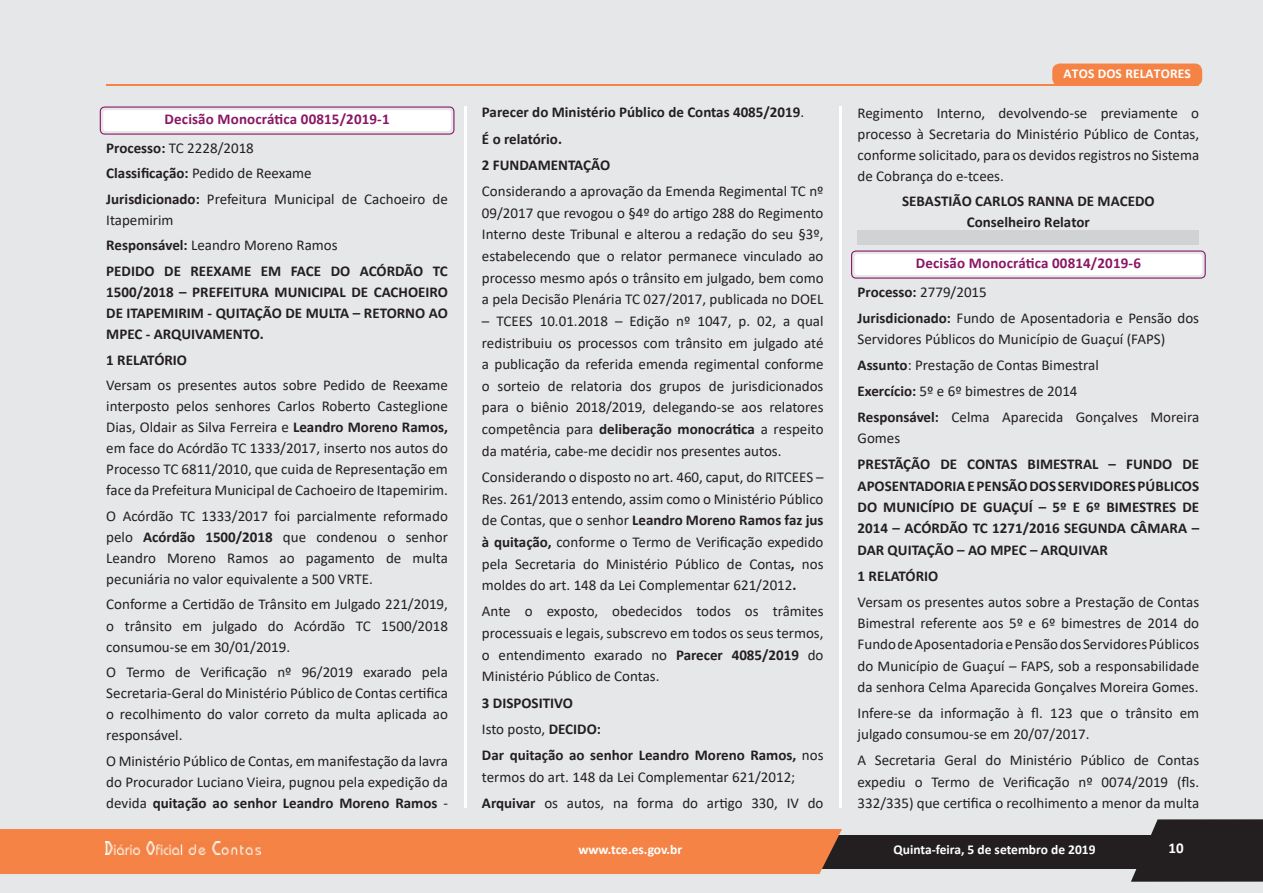
<style>
.page{position:relative;width:1263px;height:893px;background:#e6e7e9}
.page>*{position:absolute;margin:0;border:0;box-sizing:border-box;transform-origin:0 0}
.t1{font:15px/21.6px "Calibri";color:#231f20;text-align:justify}
.t2{font:700 15px/26.1px "Calibri";color:#231f20}
.t3{font:700 15px/28.5px "Calibri";letter-spacing:.01em;color:#891765}
.t4{font:700 15px "Calibri";color:#fff}
.t5{font:700 13.5px "Calibri";color:#fff}
.s1{color:#231f20}
.s2{font-weight:400;color:#231f20}
.s3{font-weight:700}
.s4{font-weight:400}
</style>
<div class="page">
<svg style="left:1131px;top:819px;width:132px;height:63px;background:#3b3738"></svg>
<div style="left:804px;top:835px;width:459px;height:33px;background:#231f20"></div>
<hr style="left:465px;top:106px;width:2px;height:702px;background:#fff">
<hr style="left:839px;top:106px;width:3px;height:702px;background:#fff">
<div style="left:0;top:829px;width:842px;height:45px;background:#f58345"></div>
<div style="left:1052px;top:64px;width:150px;height:22px;background:#f58345;border-radius:8px"></div>
<hr style="left:106px;top:85px;width:1021px;height:1px;background:#f58345">
<img style="left:105px;top:842px;width:156px;height:13px">
<svg style="left:100px;top:106px;width:354px;height:29px;background:#f0e6ed"></svg>
<div style="left:857px;top:230px;width:342px;height:14px;background:#d1d2d4"></div>
<svg style="left:851px;top:250px;width:355px;height:29px;background:#efe6ed"></svg>
<p class="t3" style="left:106px;top:105px;width:285px;text-indent:58px">Decisão Monocrática 00815/2019-1<br><span class="s1">Processo:</span> <span class="s2">TC 2228/2018</span></p>
<p class="t1" style="left:106px;top:160px;width:343px;line-height:25.5px"><span class="s3">Classificação:</span> Pedido de Reexame<br><span class="s3">Jurisdicionado:</span> Prefeitura Municipal de Cachoeiro de</p>
<p class="t2" style="left:106px;top:207px;width:343px;line-height:25.5px"><span class="s4">Itapemirim<br></span>Responsável: <span class="s4">Leandro Moreno Ramos<br></span>PEDIDO DE REEXAME EM FACE DO ACÓRDÃO TC</p>
<p class="t2" style="left:106px;top:281px;width:343px;line-height:21px;text-align:justify">1500/2018 – PREFEITURA MUNICIPAL DE CACHOEIRO DE ITAPEMIRIM - QUITAÇÃO DE MULTA – RETORNO AO MPEC - ARQUIVAMENTO.</p>
<p class="t2" style="left:106px;top:346px;width:82px">1 RELATÓRIO</p>
<p class="t1" style="left:106px;top:374px;width:343px;line-height:21px">Versam os presentes autos sobre Pedido de Reexame interposto pelos senhores Carlos Roberto Casteglione Dias, Oldair as Silva Ferreira e <span class="s3">Leandro Moreno Ramos, </span>em face do Acórdão TC 1333/2017, inserto nos autos do Processo TC 6811/2010, que cuida de Representação em face da Prefeitura Municipal de Cachoeiro de Itapemirim.</p>
<p class="t1" style="left:106px;top:505px;width:343px;line-height:21px">O Acórdão TC 1333/2017 foi parcialmente reformado pelo <span class="s3">Acórdão 1500/2018</span> que condenou o senhor Leandro Moreno Ramos ao pagamento de multa pecuniária no valor equivalente a 500 VRTE.</p>
<p class="t1" style="left:106px;top:594px;width:343px;line-height:21px">Conforme a Certidão de Trânsito em Julgado 221/2019, o trânsito em julgado do Acórdão TC 1500/2018 consumou-se em 30/01/2019.</p>
<p class="t1" style="left:106px;top:661px;width:343px;line-height:21px">O Termo de Verificação nº 96/2019 exarado pela Secretaria-Geral do Ministério Público de Contas certifica o recolhimento do valor correto da multa aplicada ao responsável.</p>
<p class="t1" style="left:106px;top:750px;width:343px;line-height:21px">O Ministério Público de Contas, em manifestação da lavra do Procurador Luciano Vieira, pugnou pela expedição da devida <span class="s3">quitação ao senhor Leandro Moreno Ramos</span> -</p>
<p class="t2" style="left:482px;top:99px;width:324px">Parecer do Ministério Público de Contas 4085/2019<span class="s4">.<br></span>É o relatório.<br>2 FUNDAMENTAÇÃO</p>
<p class="t1" style="left:482px;top:180px;width:343px">Considerando a aprovação da Emenda Regimental TC nº 09/2017 que revogou o §4º do artigo 288 do Regimento Interno deste Tribunal e alterou a redação do seu §3º, estabelecendo que o relator permanece vinculado ao processo mesmo após o trânsito em julgado, bem como a pela Decisão Plenária TC 027/2017, publicada no DOEL</p>
<p class="t1" style="left:482px;top:310px;width:343px">– TCEES 10.01.2018 – Edição nº 1047, p. 02, a qual redistribuiu os processos com trânsito em julgado até a publicação da referida emenda regimental conforme o sorteio de relatoria dos grupos de jurisdicionados para o biênio 2018/2019, delegando-se aos relatores competência para <span class="s3">deliberação monocrática</span> a respeito da matéria, cabe-me decidir nos presentes autos.</p>
<p class="t1" style="left:482px;top:466px;width:343px">Considerando o disposto no art. 460, caput, do RITCEES – Res. 261/2013 entendo, assim como o Ministério Público de Contas, que o senhor <span class="s3">Leandro Moreno Ramos faz jus à quitação,</span> conforme o Termo de Verificação expedido pela Secretaria do Ministério Público de Contas<span class="s3">,</span> nos moldes do art. 148 da Lei Complementar 621/2012<span class="s3">.</span></p>
<p class="t1" style="left:482px;top:600px;width:343px">Ante o exposto, obedecidos todos os trâmites processuais e legais, subscrevo em todos os seus termos, o entendimento exarado no <span class="s3">Parecer 4085/2019</span> do Ministério Público de Contas.</p>
<p class="t2" style="left:482px;top:689px;width:343px">3 DISPOSITIVO<br><span class="s4">Isto posto,</span> DECIDO:<br>Dar quitação ao senhor Leandro Moreno Ramos, <span class="s4">nos</span></p>
<p class="t1" style="left:482px;top:763px;width:343px;line-height:26.1px">termos do art. 148 da Lei Complementar 621/2012;<br><span class="s3">Arquivar</span> os autos, na forma do artigo 330, IV do</p>
<p class="t5" style="left:578px;top:840px;width:105px">www.tce.es.gov.br</p>
<p class="t5" style="left:1063px;top:64px;width:129px">ATOS DOS RELATORES</p>
<p class="t1" style="left:857px;top:102px;width:343px;line-height:21px">Regimento Interno, devolvendo-se previamente o processo à Secretaria do Ministério Público de Contas, conforme solicitado, para os devidos registros no Sistema de Cobrança do e-tcees.</p>
<p class="t2" style="left:902px;top:190px;width:254px;line-height:21px;text-align:center">SEBASTIÃO CARLOS RANNA DE MACEDO<br>Conselheiro Relator</p>
<p class="t3" style="left:857px;top:249px;width:285px;text-indent:58px">Decisão Monocrática 00814/2019-6<br><span class="s1">Processo:</span> <span class="s2">2779/2015</span></p>
<p class="t1" style="left:857px;top:307px;width:343px"><span class="s3">Jurisdicionado:</span> Fundo de Aposentadoria e Pensão dos<br>Servidores Públicos do Município de Guaçuí (FAPS)</p>
<p class="t1" style="left:857px;top:352px;width:343px;line-height:25.8px;text-align:left"><span class="s3">Assunto</span>: Prestação de Contas Bimestral<br><span class="s3">Exercício:</span> 5º e 6º bimestres de 2014<br><span class="s3">Responsável:</span> Celma Aparecida Gonçalves Moreira</p>
<p class="t1" style="left:857px;top:427px;width:44px">Gomes</p>
<p class="t2" style="left:857px;top:453px;width:343px;line-height:21.3px;text-align:justify">PRESTÃÇÃO DE CONTAS BIMESTRAL – FUNDO DE APOSENTADORIA E PENSÃO DOS SERVIDORES PÚBLICOS DO MUNICÍPIO DE GUAÇUÍ – 5º E 6º BIMESTRES DE 2014 – ACÓRDÃO TC 1271/2016 SEGUNDA CÂMARA – DAR QUITAÇÃO – AO MPEC – ARQUIVAR</p>
<p class="t2" style="left:857px;top:562px;width:82px">1 RELATÓRIO</p>
<p class="t1" style="left:857px;top:591px;width:343px">Versam os presentes autos sobre a Prestação de Contas Bimestral referente aos 5º e 6º bimestres de 2014 do Fundo de Aposentadoria e Pensão dos Servidores Públicos do Município de Guaçuí – FAPS, sob a responsabilidade da senhora Celma Aparecida Gonçalves Moreira Gomes.</p>
<p class="t1" style="left:857px;top:702px;width:343px">Infere-se da informação à fl. 123 que o trânsito em julgado consumou-se em 20/07/2017.</p>
<p class="t1" style="left:857px;top:749px;width:343px">A Secretaria Geral do Ministério Público de Contas expediu o Termo de Verificação nº 0074/2019 (fls.<br>332/335) que certifica o recolhimento a menor da multa</p>
<p class="t5" style="left:893px;top:840px;width:204px">Quinta-feira, 5 de setembro de 2019</p>
<p class="t4" style="left:1168px;top:837px;width:17px">10</p>
</div>
